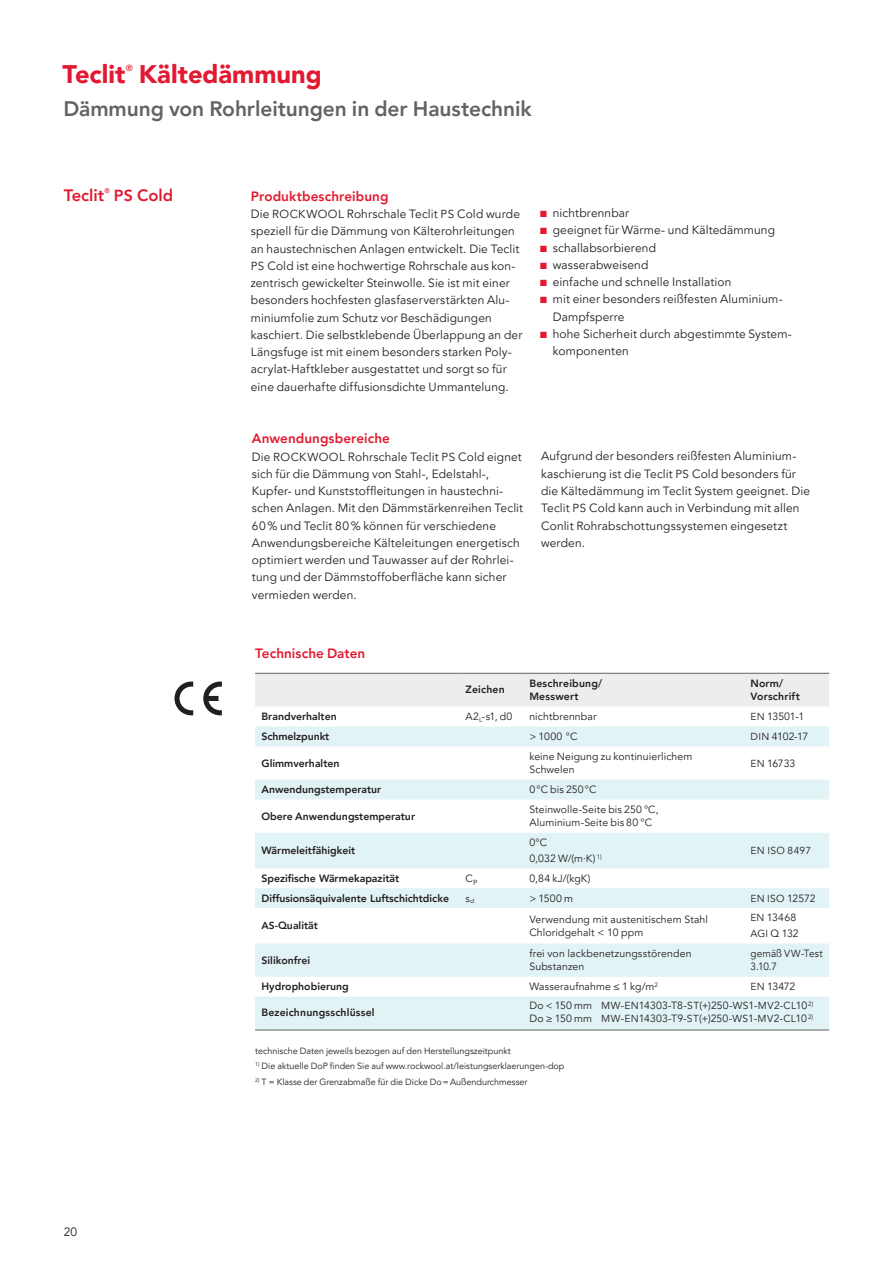
<style>
.page{position:relative;width:893px;height:1263px;background:#fff}
.page>*{position:absolute;margin:0;border:0;box-sizing:border-box;transform-origin:0 0}
.t1{font:900 25.5px "Avenir LT Pro";color:#e21931}
.t2{font:800 21px "Avenir LT Pro";letter-spacing:-.005em;color:#636366}
.t3{font:800 16.5px "Avenir LT Pro";letter-spacing:-.005em;color:#e21931}
.t4{font:800 13.5px "Avenir LT Pro";letter-spacing:.005em;color:#e21931}
.t5{font:12px/17.2px "Avenir LT Pro";letter-spacing:.01em;color:#231f20}
.t6{font:10.5px/13.5px "Avenir LT Pro";letter-spacing:.01em;color:#231f20}
.t7{font:800 10.5px/13.5px "Avenir LT Pro";color:#231f20}
.t8{font:10.5px/13.5px "Avenir LT Pro";letter-spacing:.01em;color:#231f20;scale:.95 1}
.t9{font:10.2px "Avenir LT Pro";letter-spacing:.035em;color:#231f20}
.t10{font:9px "Avenir LT Pro";color:#231f20}
.t11{font:500 8.85px "Avenir LT Pro";color:#e21931}
.t12{font:500 6.75px "Avenir LT Pro";color:#e21931}
.s1{font-size:16.05px}
.s2{font-size:11.7px}
.s3{color:#e21931}
.s4{font-size:10.2px}
.s5{font-size:10.5px}
</style>
<div class="page">
<div style="left:255px;top:674px;width:574px;height:32px;background:#ededee"></div>
<svg style="left:255px;top:726px;width:574px;height:251px;fill:#e7f5f7"></svg>
<div style="left:255px;top:997px;width:574px;height:33px;background:#e2f3f6"></div>
<hr style="left:255px;top:1030px;width:204px;height:1px;background:#636366">
<hr style="left:459px;top:1030px;width:64px;height:1px;background:#636366">
<hr style="left:523px;top:1030px;width:221px;height:1px;background:#636366">
<hr style="left:744px;top:1030px;width:85px;height:1px;background:#636366">
<hr style="left:255px;top:673px;width:204px;height:1px;background:#636366">
<hr style="left:459px;top:673px;width:64px;height:1px;background:#636366">
<hr style="left:523px;top:673px;width:221px;height:1px;background:#636366">
<hr style="left:744px;top:673px;width:85px;height:1px;background:#636366">
<svg style="left:203px;top:681px;width:19px;height:34px"></svg>
<svg style="left:175px;top:681px;width:18px;height:34px"></svg>
<h1 class="t1" style="left:63px;top:59px;width:64px">Teclit</h1>
<p class="t11" style="left:126px;top:63px;width:9px">®</p>
<h1 class="t1" style="left:139px;top:59px;width:184px">Kältedämmung</h1>
<h2 class="t2" style="left:63px;top:96px;width:470px">Dämmung von Rohrleitungen in der Haustechnik</h2>
<h3 class="t3" style="left:64px;top:185px;width:42px">Teclit</h3>
<p class="t12" style="left:104px;top:187px;width:7px">®</p>
<h3 class="t3" style="left:114px;top:185px;width:61px"><span class="s1">PS</span> Cold</h3>
<p class="t5" style="left:64px;top:1223px;width:15px">20</p>
<p class="t4" style="left:251px;top:188px;width:139px">Produktbeschreibung</p>
<p class="t5" style="left:251px;top:206px;width:273px">Die <span class="s2">ROCKWOOL</span> Rohrschale Teclit <span class="s2">PS</span> Cold wurde speziell für die Dämmung von Kälterohrleitungen an haustechnischen Anlagen entwickelt. Die Teclit <span class="s2">PS</span> Cold ist eine hochwertige Rohrschale aus kon&shy;zentrisch gewickelter Steinwolle. Sie ist mit einer besonders hochfesten glasfaserverstärkten Alu&shy;miniumfolie zum Schutz vor Beschädigungen kaschiert. Die selbstklebende Überlappung an der Längsfuge ist mit einem besonders starken Poly&shy;acrylat-Haftkleber ausgestattet und sorgt so für eine dauerhafte diffusionsdichte Ummantelung.</p>
<p class="t5" style="left:540px;top:204px;width:91px"><span class="s3">■</span> nichtbrennbar</p>
<p class="t5" style="left:540px;top:222px;width:237px"><span class="s3">■</span> geeignet für Wärme- und Kältedämmung</p>
<p class="t5" style="left:540px;top:239px;width:117px"><span class="s3">■</span> schallabsorbierend</p>
<p class="t5" style="left:540px;top:256px;width:110px"><span class="s3">■</span> wasserabweisend</p>
<p class="t5" style="left:540px;top:273px;width:193px"><span class="s3">■</span> einfache und schnelle Installation</p>
<p class="t5" style="left:553px;top:291px;width:231px;text-indent:-13px"><span class="s3">■</span> mit einer besonders reißfesten Aluminium-<br>Dampfsperre</p>
<p class="t5" style="left:553px;top:325px;width:240px;text-indent:-13px"><span class="s3">■</span> hohe Sicherheit durch abgestimmte System&shy;komponenten</p>
<p class="t4" style="left:252px;top:431px;width:140px">Anwendungsbereiche</p>
<p class="t5" style="left:252px;top:448px;width:273px">Die <span class="s2">ROCKWOOL</span> Rohrschale Teclit <span class="s2">PS</span> Cold eignet sich für die Dämmung von Stahl-, Edelstahl-, Kupfer- und Kunststoffleitungen in haustechni&shy;schen Anlagen. Mit den Dämmstärkenreihen Teclit 60% und Teclit 80% können für verschiedene Anwendungsbereiche Kälteleitungen energetisch optimiert werden und Tauwasser auf der Rohrlei&shy;tung und der Dämmstoffoberfläche kann sicher vermieden werden.</p>
<p class="t5" style="left:541px;top:448px;width:270px">Aufgrund der besonders reißfesten Aluminium&shy;kaschierung ist die Teclit <span class="s2">PS</span> Cold besonders für die Kältedämmung im Teclit System geeignet. Die Teclit <span class="s2">PS</span> Cold kann auch in Verbindung mit allen Conlit Rohrabschottungssystemen eingesetzt werden.</p>
<p class="t4" style="left:255px;top:646px;width:112px">Technische Daten</p>
<p class="t7" style="left:466px;top:683px;width:41px">Zeichen</p>
<p class="t7" style="left:529px;top:676px;width:74px">Beschreibung/<br>Messwert</p>
<p class="t7" style="left:750px;top:676px;width:51px">Norm/<br>Vorschrift</p>
<p class="t7" style="left:261px;top:710px;width:77px">Brandverhalten</p>
<p class="t6" style="left:466px;top:710px;width:48px">A2<sub>L</sub>-s1, d0</p>
<p class="t6" style="left:529px;top:710px;width:69px">nichtbrennbar</p>
<p class="t6" style="left:750px;top:710px;width:55px"><span class="s4">EN</span> 13501-1</p>
<p class="t7" style="left:261px;top:730px;width:69px">Schmelzpunkt</p>
<p class="t6" style="left:529px;top:730px;width:50px">&gt; 1000 °C</p>
<p class="t6" style="left:750px;top:730px;width:59px"><span class="s4">DIN</span> 4102-17</p>
<p class="t7" style="left:261px;top:756px;width:80px">Glimmverhalten</p>
<p class="t6" style="left:529px;top:750px;width:165px">keine Neigung zu kontinuierlichem<br>Schwelen</p>
<p class="t6" style="left:750px;top:756px;width:46px"><span class="s4">EN</span> 16733</p>
<p class="t7" style="left:261px;top:783px;width:121px">Anwendungstemperatur</p>
<p class="t6" style="left:529px;top:783px;width:69px">0°C bis 250°C</p>
<p class="t7" style="left:261px;top:809px;width:155px">Obere Anwendungstemperatur</p>
<p class="t6" style="left:529px;top:803px;width:131px">Steinwolle-Seite bis 250 °C,<br>Aluminium-Seite bis 80 °C</p>
<p class="t7" style="left:261px;top:844px;width:95px">Wärmeleitfähigkeit</p>
<p class="t6" style="left:529px;top:835px;width:74px;line-height:15.6px">0°C<br>0,032 W/(m·K) <sup>1)</sup></p>
<p class="t9" style="left:750px;top:844px;width:62px">EN ISO 8497</p>
<p class="t7" style="left:261px;top:871px;width:139px">Spezifische Wärmekapazität</p>
<p class="t6" style="left:466px;top:872px;width:13px">C<sub>p</sub></p>
<p class="t6" style="left:529px;top:872px;width:63px">0,84 kJ/(kgK)</p>
<p class="t7" style="left:261px;top:891px;width:189px">Diffusionsäquivalente Luftschichtdicke</p>
<p class="t6" style="left:466px;top:891px;width:10px">s<sub>d</sub></p>
<p class="t6" style="left:529px;top:891px;width:45px">&gt; 1500 m</p>
<p class="t9" style="left:750px;top:892px;width:67px">EN ISO <span class="s5">12572</span></p>
<p class="t7" style="left:261px;top:919px;width:58px"><span class="s4">AS</span>-Qualität</p>
<p class="t6" style="left:529px;top:912px;width:180px">Verwendung mit austenitischem Stahl<br>Chloridgehalt &lt; 10 ppm</p>
<p class="t6" style="left:750px;top:910px;width:50px;line-height:15.6px"><span class="s4">EN</span> 13468<br><span class="s4">AGI</span> Q 132</p>
<p class="t7" style="left:261px;top:953px;width:50px">Silikonfrei</p>
<p class="t6" style="left:529px;top:947px;width:164px">frei von lackbenetzungsstörenden<br>Substanzen</p>
<p class="t8" style="left:750px;top:947px;width:77px">gemäß <span class="s4">VW</span>-Test<br>3.10.7</p>
<p class="t7" style="left:261px;top:980px;width:89px">Hydrophobierung</p>
<p class="t6" style="left:529px;top:980px;width:130px">Wasseraufnahme ≤ 1 kg/m<sup>2</sup></p>
<p class="t6" style="left:750px;top:980px;width:46px"><span class="s4">EN</span> 13472</p>
<p class="t7" style="left:261px;top:1005px;width:115px">Bezeichnungsschlüssel</p>
<p class="t6" style="left:529px;top:999px;width:286px">Do &lt; 150 mm <span class="s4">MW</span>-<span class="s4">EN</span>14303-T8-<span class="s4">ST</span>(+)250-<span class="s4">WS</span>1-<span class="s4">MV</span>2-<span class="s4">CL</span>10 <sup>2)<br></sup>Do ≥ 150 mm <span class="s4">MW</span>-<span class="s4">EN</span>14303-T9-<span class="s4">ST</span>(+)250-<span class="s4">WS</span>1-<span class="s4">MV</span>2-<span class="s4">CL</span>10 <sup>2)</sup></p>
<p class="t10" style="left:255px;top:1045px;width:257px">technische Daten jeweils bezogen auf den Herstellungszeitpunkt</p>
<p class="t10" style="left:255px;top:1061px;width:311px"><sup>1)</sup> Die aktuelle DoP finden Sie auf www.rockwool.at/leistungserklaerungen-dop</p>
<p class="t10" style="left:255px;top:1076px;width:274px"><sup>2)</sup> T = Klasse der Grenzabmaße für die Dicke Do=Außendurchmesser</p>
</div>
